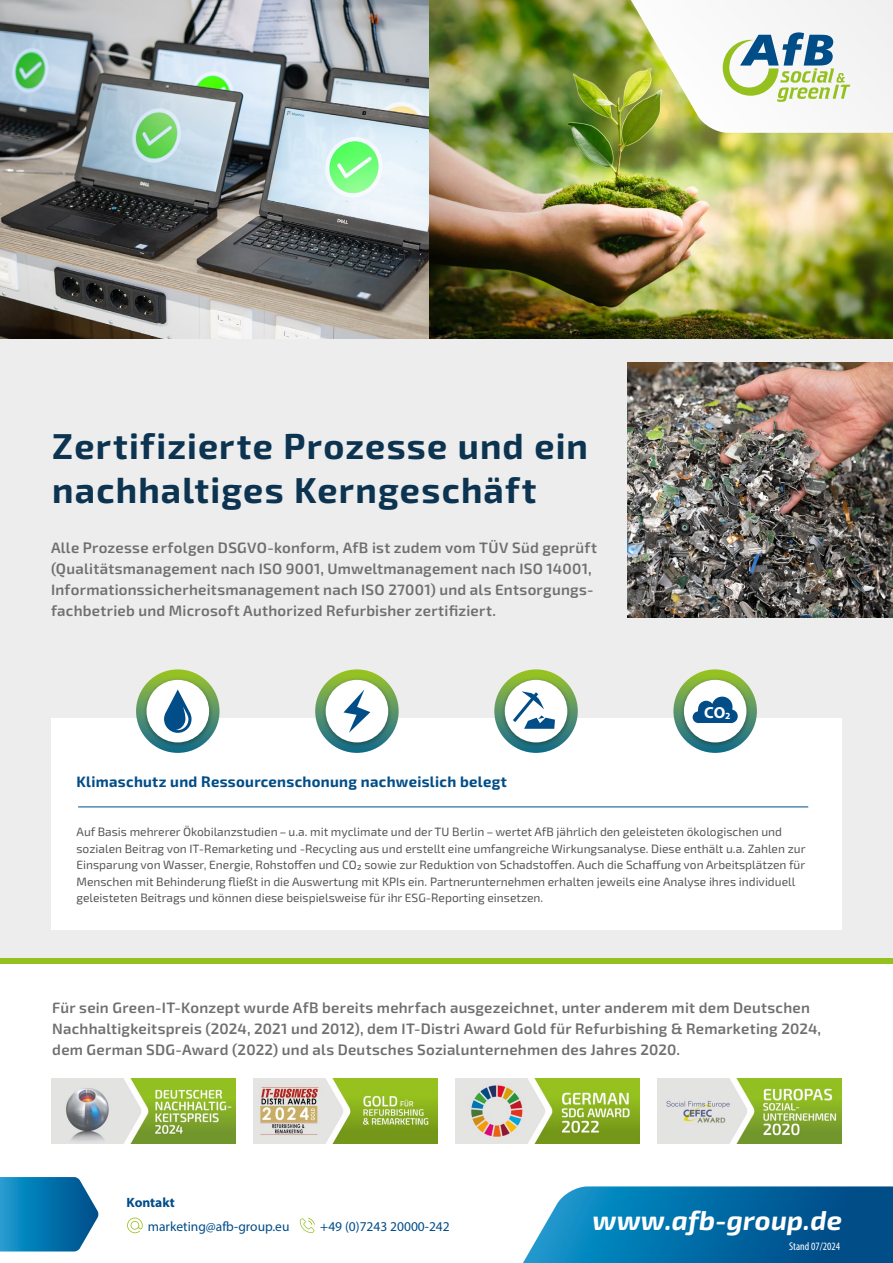
<style>
.page{position:relative;width:893px;height:1263px;background:#fff}
.page>*{position:absolute;margin:0;border:0;box-sizing:border-box;transform-origin:0 0}
.t1{font:700 36px/43.7px "Exo 2";letter-spacing:.035em;color:#0c3451}
.t2{font:italic 700 27px "Exo 2";letter-spacing:.01em;color:#fff}
.t3{font:700 16.05px "Myriad Pro";color:#fff}
.t4{font:600 15px/21px "Exo 2";letter-spacing:.015em;color:#706f6f}
.t5{font:700 15px "Exo 2";letter-spacing:.02em;color:#004d88}
.t6{font:13.5px "Myriad Pro";color:#004d88}
.t7{font:700 13.5px "Myriad Pro";color:#004d88}
.t8{font:12px/16.5px "Exo 2";color:#575756}
.t9{font:condensed 11.25px "Myriad Pro";color:#fff}
.s1{font-size:9.45px}
</style>
<div class="page">
<div style="left:0;top:0;width:893px;height:958px;background:#ededed"></div>
<img style="left:428px;top:0;width:465px;height:339px">
<img style="left:0;top:0;width:428px;height:339px">
<div style="left:51px;top:718px;width:791px;height:211px;background:#fff"></div>
<svg style="left:0;top:1177px;width:99px;height:74px;background:#2084b8"></svg>
<svg style="left:127px;top:1217px;width:16px;height:16px"></svg>
<svg style="left:300px;top:1218px;width:15px;height:15px"></svg>
<img style="left:51px;top:1078px;width:184px;height:65px">
<img style="left:455px;top:1078px;width:185px;height:65px">
<img style="left:658px;top:1078px;width:184px;height:65px">
<svg style="left:523px;top:1186px;width:370px;height:77px;background:#1474aa"></svg>
<div style="left:0;top:958px;width:893px;height:5px;background:#95c11f"></div>
<svg style="left:631px;top:0;width:262px;height:133px"></svg>
<img style="left:627px;top:362px;width:266px;height:256px">
<hr style="left:78px;top:806px;width:730px;height:1px;background:#004d88">
<svg style="left:136px;top:669px;width:84px;height:84px"></svg>
<div style="left:142px;top:676px;width:72px;height:72px;background:#000;opacity:.35"></div>
<div style="left:146px;top:680px;width:63px;height:62px;background:#fff;border-radius:50%"></div>
<svg style="left:164px;top:689px;width:28px;height:44px"></svg>
<svg style="left:315px;top:669px;width:84px;height:84px"></svg>
<div style="left:321px;top:676px;width:72px;height:72px;background:#000;opacity:.35"></div>
<div style="left:326px;top:680px;width:62px;height:62px;background:#fff;border-radius:50%"></div>
<svg style="left:343px;top:689px;width:27px;height:44px"></svg>
<svg style="left:494px;top:669px;width:84px;height:84px"></svg>
<div style="left:500px;top:676px;width:72px;height:72px;background:#000;opacity:.35"></div>
<div style="left:505px;top:680px;width:62px;height:62px;background:#fff;border-radius:50%"></div>
<svg style="left:513px;top:691px;width:42px;height:38px"></svg>
<svg style="left:673px;top:669px;width:84px;height:84px"></svg>
<div style="left:679px;top:676px;width:72px;height:72px;background:#000;opacity:.35"></div>
<div style="left:684px;top:680px;width:62px;height:62px;background:#fff;border-radius:50%"></div>
<div style="left:698px;top:701px;width:16px;height:16px;background:#004d88;border-radius:50%"></div>
<div style="left:712px;top:697px;width:20px;height:20px;background:#004d88;border-radius:50%"></div>
<div style="left:724px;top:709px;width:14px;height:14px;background:#004d88;border-radius:50%"></div>
<div style="left:693px;top:711px;width:11px;height:12px;background:#004d88;border-radius:50%"></div>
<div style="left:699px;top:710px;width:32px;height:13px;background:#004d88"></div>
<img style="left:254px;top:1078px;width:184px;height:65px">
<h1 class="t1" style="left:52px;top:423px;width:537px">Zertifizierte Prozesse und ein nachhaltiges Kerngeschäft</h1>
<p class="t4" style="left:51px;top:537px;width:547px">Alle Prozesse erfolgen DSGVO-konform, AfB ist zudem vom TÜV Süd geprüft (Qualitätsmanagement nach ISO 9001, Umweltmanagement nach ISO 14001, Informationssicherheitsmanagement nach ISO 27001) und als Entsorgungs&shy;fachbetrieb und Microsoft Authorized Refurbisher zertifiziert.</p>
<h3 class="t3" style="left:704px;top:702px;width:28px">CO<span class="s1">2</span></h3>
<p class="t5" style="left:77px;top:771px;width:432px">Klimaschutz und Ressourcenschonung nachweislich belegt</p>
<p class="t8" style="left:77px;top:823px;width:730px">Auf Basis mehrerer Ökobilanzstudien – u.a. mit myclimate und der TU Berlin – wertet AfB jährlich den geleisteten ökologischen und sozialen Beitrag von IT-Remarketing und -Recycling aus und erstellt eine umfangreiche Wirkungsanalyse. Diese enthält u.a. Zahlen zur Einsparung von Wasser, Energie, Rohstoffen und CO2 sowie zur Reduktion von Schadstoffen. Auch die Schaffung von Arbeitsplätzen für Menschen mit Behinderung fließt in die Auswertung mit KPIs ein. Partnerunternehmen erhalten jeweils eine Analyse ihres individuell geleisteten Beitrags und können diese beispielsweise für ihr ESG-Reporting einsetzen.</p>
<p class="t4" style="left:52px;top:997px;width:770px">Für sein Green-IT-Konzept wurde AfB bereits mehrfach ausgezeichnet, unter anderem mit dem Deutschen<br>Nachhaltigkeitspreis (2024, 2021 und 2012), dem IT-Distri Award Gold für Refurbishing &amp; Remarketing 2024, dem German SDG-Award (2022) und als Deutsches Sozialunternehmen des Jahres 2020.</p>
<p class="t7" style="left:127px;top:1193px;width:50px">Kontakt</p>
<p class="t6" style="left:148px;top:1218px;width:143px">marketing@afb-group.eu</p>
<p class="t6" style="left:320px;top:1218px;width:131px">+49 (0)7243 20000-242</p>
<h2 class="t2" style="left:592px;top:1202px;width:251px">www.afb-group.de</h2>
<p class="t9" style="left:789px;top:1239px;width:52px">Stand 07/2024</p>
</div>
